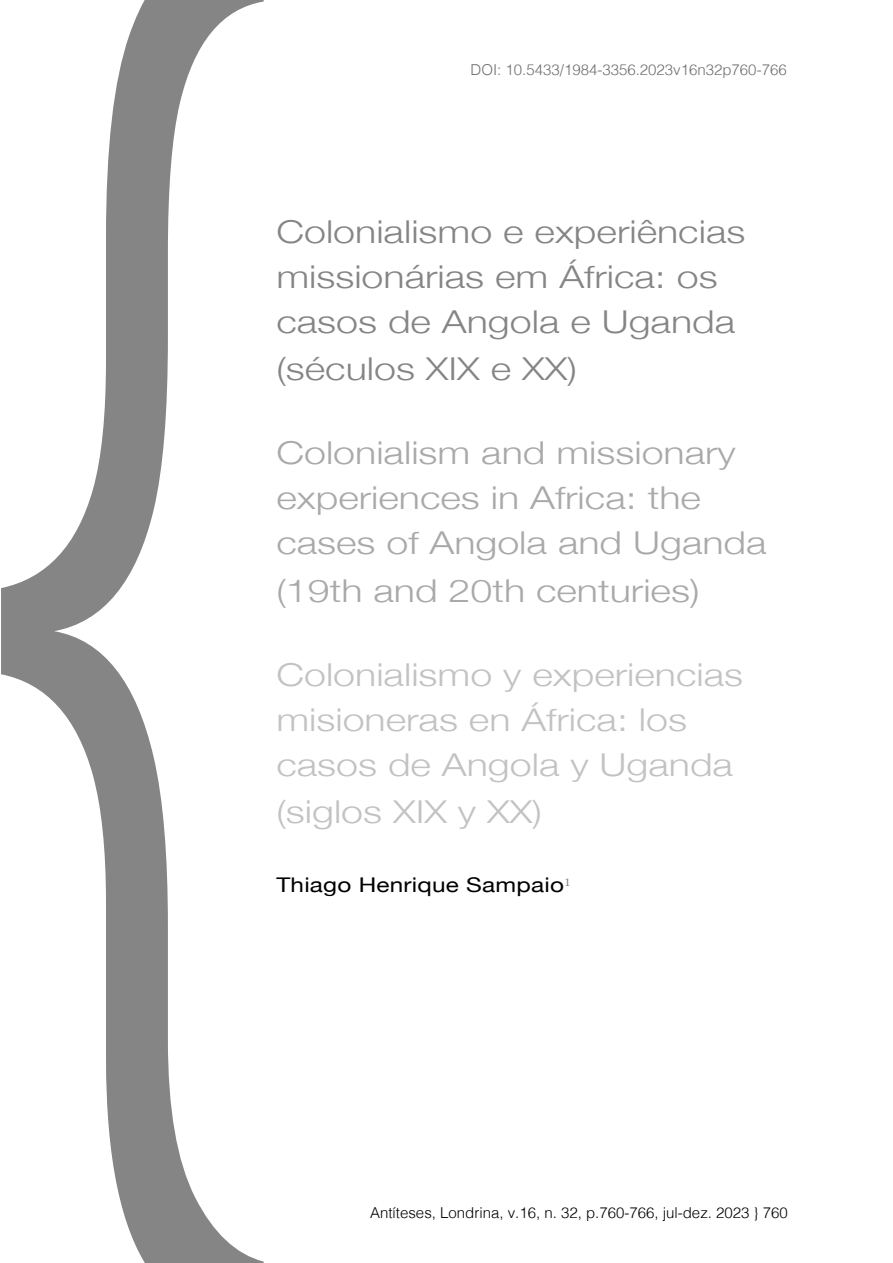
<style>
.page{position:relative;width:893px;height:1263px;background:#fff}
.page>*{position:absolute;margin:0;border:0;box-sizing:border-box;transform-origin:0 0}
.t1{font:300 31.5px/45.8px "Helvetica Neue";color:#a9a9a9;scale:1.25 1}
.t2{font:300 31.5px/45.8px "Helvetica Neue";color:#858585;scale:1.25 1}
.t3{font:300 31.5px/45.8px "Helvetica Neue";color:#c2c2c2;scale:1.25 1}
.t4{font:20.25px "Helvetica Neue";letter-spacing:.01em;color:#000;scale:1.2 1}
.t5{font:300 15px "Helvetica";color:#000}
.t6{font:300 15px "Helvetica";color:#706f6f}
</style>
<div class="page">
<svg style="left:1px;top:0;width:263px;height:1263px"></svg>
<p class="t6" style="left:471px;top:56px;width:318px">DOI: 10.5433/1984-3356.2023v16n32p760-766</p>
<p class="t2" style="left:276px;top:207px;width:377px">Colonialismo e experiências missionárias em África: os casos de Angola e Uganda (séculos XIX e XX)</p>
<p class="t1" style="left:276px;top:428px;width:394px">Colonialism and missionary experiences in Africa: the cases of Angola and Uganda (19th and 20th centuries)</p>
<p class="t3" style="left:276px;top:649px;width:375px">Colonialismo y experiencias misioneras en África: los casos de Angola y Uganda (siglos XIX y XX)</p>
<p class="t4" style="left:276px;top:870px;width:247px">Thiago Henrique Sampaio<sup>1</sup></p>
<p class="t5" style="left:370px;top:1200px;width:419px">Antíteses, Londrina, v.16, n. 32, p.760-766, jul-dez. 2023 } 760</p>
</div>
